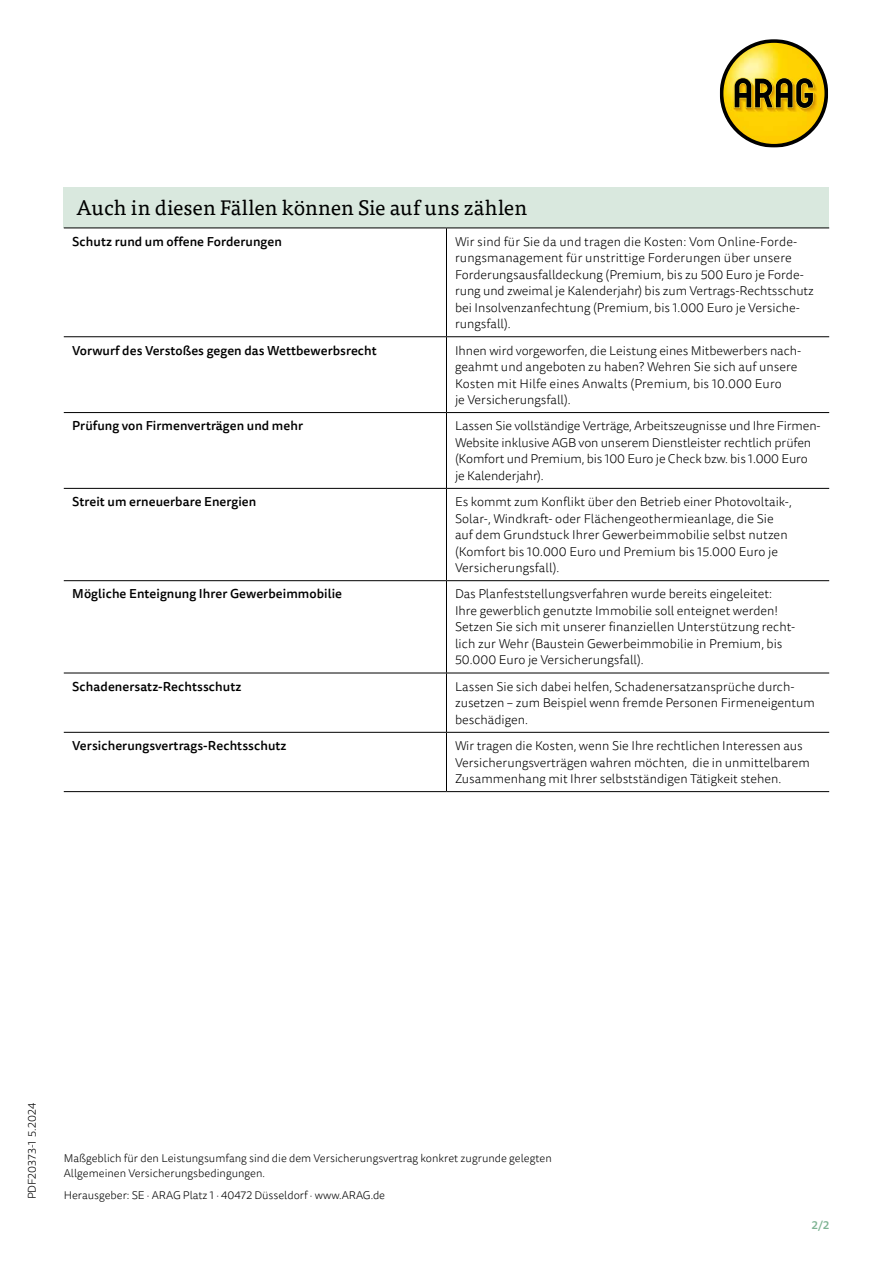
<style>
.page{position:relative;width:893px;height:1263px;background:#fff}
.page>*{position:absolute;margin:0;border:0;box-sizing:border-box;transform-origin:0 0}
.t1{font:21px "Tisa OT";color:#000}
.t2{font:300 12.75px/16.5px "Tisa Sans OT";color:#000}
.t3{font:500 12.75px "Tisa Sans OT";letter-spacing:.005em;color:#000}
.t4{font:300 11.25px/15px "Tisa Sans OT";color:#000}
.t5{font:500 11.25px "Tisa Sans OT";color:#7db392}
</style>
<div class="page">
<svg style="left:720px;top:39px;width:108px;height:109px"></svg>
<div style="left:64px;top:187px;width:765px;height:41px;background:#d9e8de"></div>
<hr style="left:446px;top:228px;width:1px;height:108px;background:#000">
<hr style="left:446px;top:337px;width:1px;height:75px;background:#000">
<hr style="left:446px;top:413px;width:1px;height:75px;background:#000">
<hr style="left:446px;top:489px;width:1px;height:91px;background:#000">
<hr style="left:446px;top:581px;width:1px;height:92px;background:#000">
<hr style="left:446px;top:673px;width:1px;height:59px;background:#000">
<hr style="left:446px;top:733px;width:1px;height:58px;background:#000">
<hr style="left:64px;top:228px;width:382px;height:1px;background:#000">
<hr style="left:446px;top:228px;width:383px;height:1px;background:#000">
<hr style="left:64px;top:336px;width:382px;height:1px;background:#000">
<hr style="left:446px;top:336px;width:383px;height:1px;background:#000">
<hr style="left:64px;top:412px;width:382px;height:1px;background:#000">
<hr style="left:446px;top:412px;width:383px;height:1px;background:#000">
<hr style="left:64px;top:488px;width:382px;height:1px;background:#000">
<hr style="left:446px;top:488px;width:383px;height:1px;background:#000">
<hr style="left:64px;top:580px;width:382px;height:1px;background:#000">
<hr style="left:446px;top:580px;width:383px;height:1px;background:#000">
<hr style="left:64px;top:673px;width:382px;height:1px;background:#000">
<hr style="left:446px;top:673px;width:383px;height:1px;background:#000">
<hr style="left:64px;top:732px;width:382px;height:1px;background:#000">
<hr style="left:446px;top:732px;width:383px;height:1px;background:#000">
<hr style="left:64px;top:791px;width:382px;height:1px;background:#000">
<hr style="left:446px;top:791px;width:383px;height:1px;background:#000">
<h1 class="t1" style="left:77px;top:195px;width:452px">Auch in diesen Fällen können Sie auf uns zählen</h1>
<p class="t3" style="left:72px;top:233px;width:211px">Schutz rund um offene Forderungen</p>
<p class="t2" style="left:455px;top:234px;width:360px">Wir sind für Sie da und tragen die Kosten: Vom Online-Forde&shy;rungsmanagement für unstrittige Forderungen über unsere Forderungsausfalldeckung (Premium, bis zu 500 Euro je Forde&shy;rung und zweimal je Kalenderjahr) bis zum Vertrags-Rechtsschutz bei Insolvenzanfechtung (Premium, bis 1.000 Euro je Versiche&shy;rungsfall).</p>
<p class="t3" style="left:72px;top:342px;width:306px">Vorwurf des Verstoßes gegen das Wettbewerbsrecht</p>
<p class="t2" style="left:455px;top:343px;width:347px">Ihnen wird vorgeworfen, die Leistung eines Mitbewerbers nach&shy;geahmt und angeboten zu haben? Wehren Sie sich auf unsere Kosten mit Hilfe eines Anwalts (Premium, bis 10.000 Euro<br>je Versicherungsfall).</p>
<p class="t3" style="left:72px;top:418px;width:232px">Prüfung von Firmenverträgen und mehr</p>
<p class="t2" style="left:455px;top:418px;width:367px">Lassen Sie vollständige Verträge, Arbeitszeugnisse und Ihre Firmen-Website inklusive AGB von unserem Dienstleister rechtlich prüfen (Komfort und Premium, bis 100 Euro je Check bzw. bis 1.000 Euro<br>je Kalenderjahr).</p>
<p class="t3" style="left:72px;top:494px;width:186px">Streit um erneuerbare Energien</p>
<p class="t2" style="left:455px;top:494px;width:338px">Es kommt zum Konflikt über den Betrieb einer Photovoltaik-, Solar-, Windkraft- oder Flächengeothermieanlage, die Sie auf dem Grundstuck Ihrer Gewerbeimmobilie selbst nutzen (Komfort bis 10.000 Euro und Premium bis 15.000 Euro je Versicherungsfall).</p>
<p class="t3" style="left:72px;top:586px;width:271px">Mögliche Enteignung Ihrer Gewerbeimmobilie</p>
<p class="t2" style="left:455px;top:587px;width:342px">Das Planfeststellungsverfahren wurde bereits eingeleitet:<br>Ihre gewerblich genutzte Immobilie soll enteignet werden!<br>Setzen Sie sich mit unserer finanziellen Unterstützung recht&shy;lich zur Wehr (Baustein Gewerbeimmobilie in Premium, bis 50.000 Euro je Versicherungsfall).</p>
<p class="t3" style="left:72px;top:678px;width:171px">Schadenersatz-Rechtsschutz</p>
<p class="t2" style="left:455px;top:679px;width:361px">Lassen Sie sich dabei helfen, Schadenersatzansprüche durch&shy;zusetzen – zum Beispiel wenn fremde Personen Firmeneigentum beschädigen.</p>
<p class="t3" style="left:72px;top:738px;width:216px">Versicherungsvertrags-Rechtsschutz</p>
<p class="t2" style="left:455px;top:738px;width:356px">Wir tragen die Kosten, wenn Sie Ihre rechtlichen Interessen aus<br>Versicherungsverträgen wahren möchten, die in unmittelbarem<br>Zusammenhang mit Ihrer selbstständigen Tätigkeit stehen.</p>
<p class="t4" style="left:25px;top:1199px;width:98px;rotate:-90deg">PDF20373-1 5.2024</p>
<p class="t4" style="left:64px;top:1151px;width:490px">Maßgeblich für den Leistungsumfang sind die dem Versicherungsvertrag konkret zugrunde gelegten<br>Allgemeinen Versicherungsbedingungen.</p>
<p class="t4" style="left:64px;top:1188px;width:323px">Herausgeber: SE · ARAG Platz 1 · 40472 Düsseldorf · www.ARAG.de</p>
<p class="t5" style="left:812px;top:1218px;width:19px">2/2</p>
</div>
